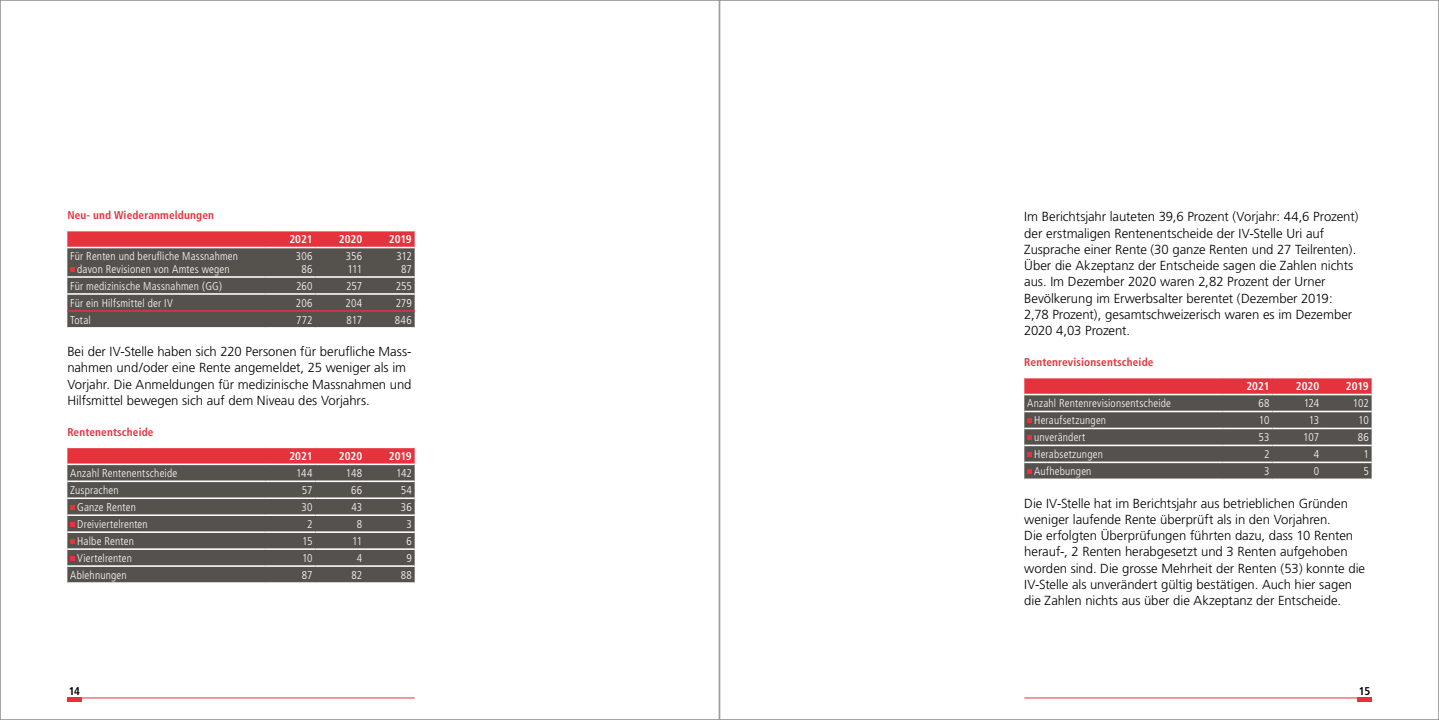
<style>
.page{position:relative;width:1439px;height:720px;background:#fff}
.page>*{position:absolute;margin:0;border:0;box-sizing:border-box;transform-origin:0 0}
.t1{font:300 13.12px/16.2px "Frutiger";letter-spacing:-.005em;color:#000}
.t2{font:300 condensed 11.25px/12.5px "Frutiger";letter-spacing:.015em;color:#fff;text-align:center}
.t3{font:700 condensed 11.25px "Frutiger";letter-spacing:.015em;color:#e5323d}
.t4{font:700 condensed 11.25px "Frutiger";letter-spacing:-.01em;color:#fff}
.t5{font:700 condensed 11.25px "Frutiger";color:#000}
</style>
<div class="page">
<hr style="left:1024px;top:697px;width:347px;height:1px;background:#e5323d">
<hr style="left:67px;top:697px;width:348px;height:1px;background:#e5323d">
<hr style="left:1357px;top:697px;width:14px;height:4px;background:#e5323d">
<hr style="left:67px;top:697px;width:14px;height:4px;background:#e5323d">
<svg style="left:67px;top:230px;width:348px;height:98px;background:#7a5958"></svg>
<svg style="left:67px;top:447px;width:348px;height:135px;background:#755e5c"></svg>
<svg style="left:1024px;top:377px;width:347px;height:102px;background:#7b5d5c"></svg>
<p class="t3" style="left:67px;top:209px;width:148px">Neu- und Wiederanmeldungen</p>
<p class="t4" style="left:289px;top:232px;width:25px">2021</p>
<p class="t4" style="left:339px;top:232px;width:25px">2020</p>
<p class="t4" style="left:389px;top:232px;width:24px">2019</p>
<p class="t2" style="left:70px;top:250px;width:169px">Für Renten und berufliche Massnahmen davon Revisionen von Amtes wegen</p>
<p class="t2" style="left:296px;top:250px;width:18px">306<br>86</p>
<p class="t2" style="left:346px;top:250px;width:18px;text-align:left">356<br>111</p>
<p class="t2" style="left:396px;top:250px;width:17px">312<br>87</p>
<p class="t2" style="left:70px;top:279px;width:154px">Für medizinische Massnahmen (GG)</p>
<p class="t2" style="left:296px;top:279px;width:18px">260</p>
<p class="t2" style="left:346px;top:279px;width:18px">257</p>
<p class="t2" style="left:396px;top:279px;width:18px">255</p>
<p class="t2" style="left:70px;top:296px;width:104px">Für ein Hilfsmittel der IV</p>
<p class="t2" style="left:296px;top:296px;width:18px">206</p>
<p class="t2" style="left:345px;top:296px;width:18px">204</p>
<p class="t2" style="left:396px;top:296px;width:18px">279</p>
<p class="t2" style="left:70px;top:313px;width:22px">Total</p>
<p class="t2" style="left:296px;top:313px;width:18px">772</p>
<p class="t2" style="left:347px;top:313px;width:17px">817</p>
<p class="t2" style="left:395px;top:313px;width:18px">846</p>
<p class="t1" style="left:67px;top:343px;width:346px">Bei der IV-Stelle haben sich 220 Personen für berufliche Mass&shy;nahmen und/oder eine Rente angemeldet, 25 weniger als im Vorjahr. Die Anmeldungen für medizinische Massnahmen und Hilfsmittel bewegen sich auf dem Niveau des Vorjahrs.</p>
<p class="t3" style="left:67px;top:425px;width:88px">Rentenentscheide</p>
<p class="t4" style="left:289px;top:449px;width:25px">2021</p>
<p class="t4" style="left:339px;top:449px;width:25px">2020</p>
<p class="t4" style="left:389px;top:449px;width:24px">2019</p>
<p class="t2" style="left:70px;top:467px;width:109px">Anzahl Rentenentscheide</p>
<p class="t2" style="left:296px;top:467px;width:18px">144</p>
<p class="t2" style="left:346px;top:467px;width:18px">148</p>
<p class="t2" style="left:396px;top:467px;width:17px">142</p>
<p class="t2" style="left:70px;top:484px;width:50px">Zusprachen</p>
<p class="t2" style="left:302px;top:484px;width:12px">57</p>
<p class="t2" style="left:351px;top:484px;width:13px">66</p>
<p class="t2" style="left:401px;top:484px;width:13px">54</p>
<p class="t2" style="left:77px;top:500px;width:60px">Ganze Renten</p>
<p class="t2" style="left:302px;top:500px;width:12px">30</p>
<p class="t2" style="left:351px;top:500px;width:12px">43</p>
<p class="t2" style="left:401px;top:500px;width:12px">36</p>
<p class="t2" style="left:77px;top:517px;width:72px">Dreiviertelrenten</p>
<p class="t2" style="left:307px;top:517px;width:7px">2</p>
<p class="t2" style="left:357px;top:517px;width:7px">8</p>
<p class="t2" style="left:406px;top:517px;width:7px">3</p>
<p class="t2" style="left:77px;top:534px;width:58px">Halbe Renten</p>
<p class="t2" style="left:302px;top:534px;width:12px">15</p>
<p class="t2" style="left:352px;top:534px;width:12px">11</p>
<p class="t2" style="left:406px;top:534px;width:7px">6</p>
<p class="t2" style="left:77px;top:551px;width:56px">Viertelrenten</p>
<p class="t2" style="left:302px;top:551px;width:12px">10</p>
<p class="t2" style="left:357px;top:551px;width:7px">4</p>
<p class="t2" style="left:406px;top:551px;width:7px">9</p>
<p class="t2" style="left:70px;top:568px;width:58px">Ablehnungen</p>
<p class="t2" style="left:302px;top:568px;width:12px">87</p>
<p class="t2" style="left:351px;top:568px;width:12px">82</p>
<p class="t2" style="left:401px;top:568px;width:13px">88</p>
<p class="t1" style="left:1024px;top:208px;width:336px">Im Berichtsjahr lauteten 39,6 Prozent (Vorjahr: 44,6 Prozent) der erstmaligen Rentenentscheide der IV-Stelle Uri auf Zusprache einer Rente (30 ganze Renten und 27 Teilrenten).<br>Über die Akzeptanz der Entscheide sagen die Zahlen nichts aus. Im Dezember 2020 waren 2,82 Prozent der Urner Bevölkerung im Erwerbsalter berentet (Dezember 2019:<br>2,78 Prozent), gesamtschweizerisch waren es im Dezember 2020 4,03 Prozent.</p>
<p class="t3" style="left:1024px;top:356px;width:131px">Rentenrevisionsentscheide</p>
<p class="t4" style="left:1246px;top:379px;width:25px">2021</p>
<p class="t4" style="left:1295px;top:379px;width:25px">2020</p>
<p class="t4" style="left:1345px;top:379px;width:24px">2019</p>
<p class="t2" style="left:1027px;top:397px;width:145px">Anzahl Rentenrevisionsentscheide</p>
<p class="t2" style="left:1258px;top:397px;width:13px">68</p>
<p class="t2" style="left:1303px;top:397px;width:17px">124</p>
<p class="t2" style="left:1353px;top:397px;width:17px">102</p>
<p class="t2" style="left:1034px;top:414px;width:73px">Heraufsetzungen</p>
<p class="t2" style="left:1259px;top:414px;width:12px">10</p>
<p class="t2" style="left:1308px;top:414px;width:12px">13</p>
<p class="t2" style="left:1358px;top:414px;width:12px">10</p>
<p class="t2" style="left:1034px;top:431px;width:53px">unverändert</p>
<p class="t2" style="left:1258px;top:431px;width:12px">53</p>
<p class="t2" style="left:1303px;top:431px;width:17px">107</p>
<p class="t2" style="left:1357px;top:431px;width:13px">86</p>
<p class="t2" style="left:1034px;top:448px;width:70px">Herabsetzungen</p>
<p class="t2" style="left:1264px;top:448px;width:7px">2</p>
<p class="t2" style="left:1313px;top:448px;width:7px">4</p>
<p class="t2" style="left:1363px;top:448px;width:7px">1</p>
<p class="t2" style="left:1034px;top:465px;width:59px">Aufhebungen</p>
<p class="t2" style="left:1264px;top:465px;width:7px">3</p>
<p class="t2" style="left:1313px;top:465px;width:7px">0</p>
<p class="t2" style="left:1363px;top:465px;width:7px">5</p>
<p class="t1" style="left:1024px;top:494px;width:342px">Die IV-Stelle hat im Berichtsjahr aus betrieblichen Gründen weniger laufende Rente überprüft als in den Vorjahren.<br>Die erfolgten Überprüfungen führten dazu, dass 10 Renten herauf-, 2 Renten herabgesetzt und 3 Renten aufgehoben worden sind. Die grosse Mehrheit der Renten (53) konnte die IV-Stelle als unverändert gültig bestätigen. Auch hier sagen die Zahlen nichts aus über die Akzeptanz der Entscheide.</p>
<p class="t5" style="left:69px;top:683px;width:13px">14</p>
<p class="t5" style="left:1358px;top:683px;width:13px">15</p>
</div>
